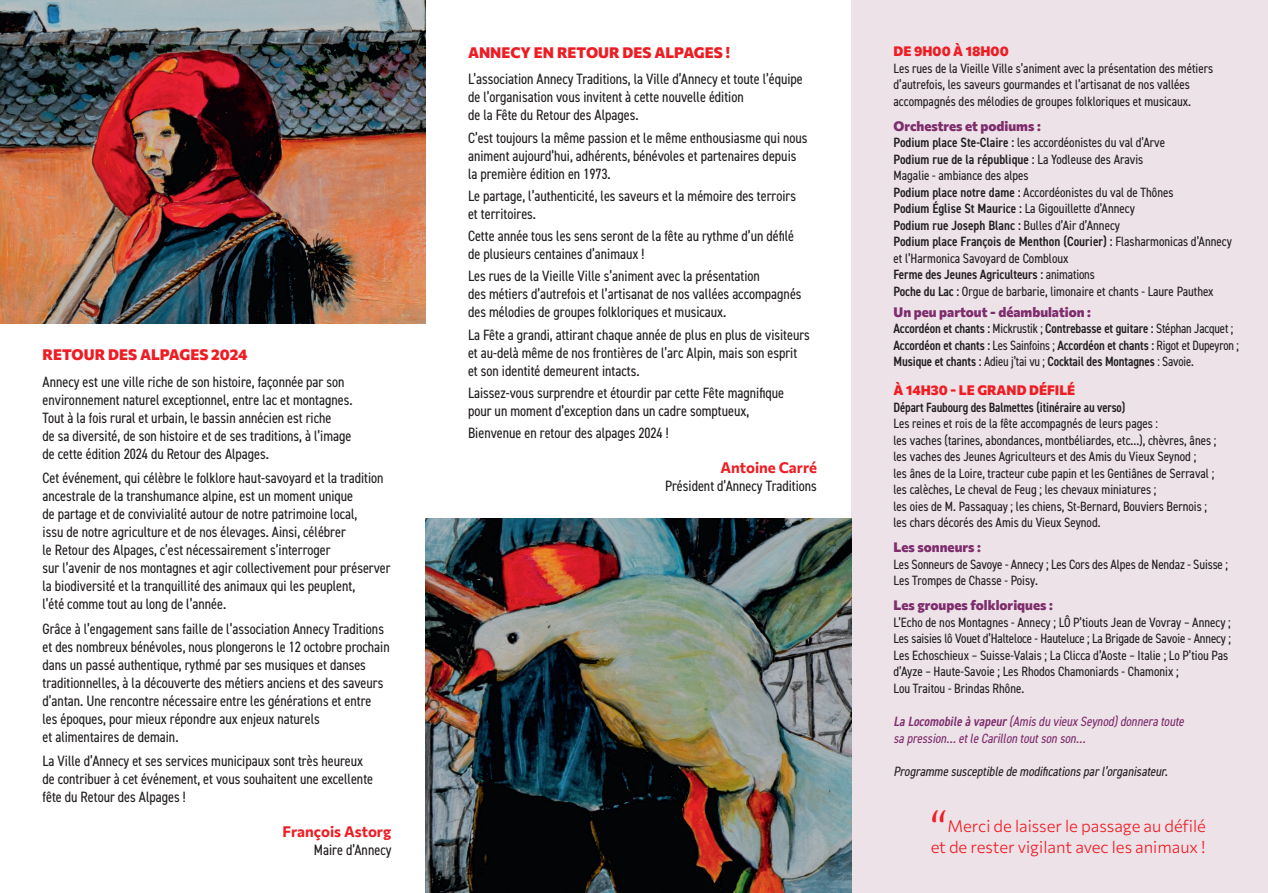
<style>
.page{position:relative;width:1268px;height:893px;background:#fff}
.page>*{position:absolute;margin:0;border:0;box-sizing:border-box;transform-origin:0 0}
.t1{font:300 45px "Commissioner";color:#ee1d23}
.t2{font:300 16.5px/21px "Commissioner";color:#ee1d23;text-align:right}
.t3{font:condensed 15px/18px "DIN2014";color:#231f20}
.t4{font:800 15px "Commissioner";color:#ee1d23}
.t5{font:700 15px "Commissioner";color:#ee1d23}
.t6{font:condensed 13.5px/16.5px "DIN2014";color:#231f20}
.t7{font:600 condensed 13.5px/16.5px "DIN2014";letter-spacing:-.01em;color:#231f20}
.t8{font:italic condensed 13.5px/16.5px "DIN2014";color:#7e2d6d}
.t9{font:800 13.5px "Commissioner";color:#7e2d6d}
.t10{font:italic condensed 13.5px "DIN2014";color:#231f20}
.t11{font:600 condensed 13.5px "DIN2014";letter-spacing:-.01em;color:#231f20;scale:.95 1}
.t12{font:800 13.5px "Commissioner";color:#ee1d23}
.s1{font-weight:600}
.s2{font-weight:400}
</style>
<div class="page">
<div style="left:850px;top:0;width:417px;height:893px;background:#ece2e8"></div>
<img style="left:0;top:0;width:425px;height:323px">
<img style="left:425px;top:519px;width:425px;height:374px">
<p class="t4" style="left:43px;top:343px;width:206px">RETOUR DES ALPAGES 2024</p>
<p class="t3" style="left:43px;top:372px;width:311px">Annecy est une ville riche de son histoire, façonnée par son environnement naturel exceptionnel, entre lac et montagnes.<br>Tout à la fois rural et urbain, le bassin annécien est riche<br>de sa diversité, de son histoire et de ses traditions, à l’image de cette édition 2024 du Retour des Alpages.</p>
<p class="t3" style="left:43px;top:469px;width:349px">Cet événement, qui célèbre le folklore haut-savoyard et la tradition ancestrale de la transhumance alpine, est un moment unique<br>de partage et de convivialité autour de notre patrimoine local,<br>issu de notre agriculture et de nos élevages. Ainsi, célébrer<br>le Retour des Alpages, c’est nécessairement s’interroger<br>sur l’avenir de nos montagnes et agir collectivement pour préserver la biodiversité et la tranquillité des animaux qui les peuplent,<br>l’été comme tout au long de l’année.</p>
<p class="t3" style="left:43px;top:619px;width:349px">Grâce à l’engagement sans faille de l’association Annecy Traditions et des nombreux bénévoles, nous plongerons le 12 octobre prochain dans un passé authentique, rythmé par ses musiques et danses traditionnelles, à la découverte des métiers anciens et des saveurs d’antan. Une rencontre nécessaire entre les générations et entre les époques, pour mieux répondre aux enjeux naturels<br>et alimentaires de demain.</p>
<p class="t3" style="left:43px;top:751px;width:332px">La Ville d’Annecy et ses services municipaux sont très heureux de contribuer à cet événement, et vous souhaitent une excellente fête du Retour des Alpages !</p>
<p class="t5" style="left:282px;top:820px;width:110px">François Astorg</p>
<p class="t3" style="left:314px;top:840px;width:79px">Maire d’Annecy</p>
<p class="t4" style="left:468px;top:41px;width:263px">ANNECY EN RETOUR DES ALPAGES !</p>
<p class="t3" style="left:468px;top:70px;width:336px">L’association Annecy Traditions, la Ville d’Annecy et toute l’équipe de l’organisation vous invitent à cette nouvelle édition<br>de la Fête du Retour des Alpages.</p>
<p class="t3" style="left:468px;top:128px;width:341px">C’est toujours la même passion et le même enthousiasme qui nous animent aujourd’hui, adhérents, bénévoles et partenaires depuis la première édition en 1973.</p>
<p class="t3" style="left:468px;top:186px;width:329px">Le partage, l’authenticité, les saveurs et la mémoire des terroirs et territoires.</p>
<p class="t3" style="left:468px;top:226px;width:327px">Cette année tous les sens seront de la fête au rythme d’un défilé de plusieurs centaines d’animaux !</p>
<p class="t3" style="left:468px;top:266px;width:335px">Les rues de la Vieille Ville s’animent avec la présentation<br>des métiers d’autrefois et l’artisanat de nos vallées accompagnés des mélodies de groupes folkloriques et musicaux.</p>
<p class="t3" style="left:468px;top:325px;width:343px">La Fête a grandi, attirant chaque année de plus en plus de visiteurs et au-delà même de nos frontières de l’arc Alpin, mais son esprit et son identité demeurent intacts.</p>
<p class="t3" style="left:468px;top:383px;width:317px">Laissez-vous surprendre et étourdir par cette Fête magnifique pour un moment d’exception dans un cadre somptueux,</p>
<p class="t3" style="left:468px;top:423px;width:202px">Bienvenue en retour des alpages 2024 !</p>
<p class="t5" style="left:720px;top:456px;width:98px">Antoine Carré</p>
<p class="t3" style="left:665px;top:476px;width:153px">Président d’Annecy Traditions</p>
<p class="t12" style="left:893px;top:41px;width:117px">DE 9H00 À 18H00</p>
<p class="t6" style="left:893px;top:59px;width:321px">Les rues de la Vieille Ville s’animent avec la présentation des métiers d’autrefois, les saveurs gourmandes et l’artisanat de nos vallées accompagnés des mélodies de groupes folkloriques et musicaux.</p>
<p class="t9" style="left:893px;top:115px;width:149px">Orchestres et podiums :</p>
<p class="t6" style="left:893px;top:134px;width:340px"><span class="s1">Podium place Ste-Claire :</span> les accordéonistes du val d’Arve<br><span class="s1">Podium rue de la république :</span> La Yodleuse des Aravis<br>Magalie - ambiance des alpes<br><span class="s1">Podium place notre dame :</span> Accordéonistes du val de Thônes<br><span class="s1">Podium Église St Maurice :</span> La Gigouillette d’Annecy<br><span class="s1">Podium rue Joseph Blanc :</span> Bulles d’Air d’Annecy<br><span class="s1">Podium place François de Menthon (Courier) :</span> Flasharmonicas d’Annecy et l’Harmonica Savoyard de Combloux<br><span class="s1">Ferme des Jeunes Agriculteurs :</span> animations<br><span class="s1">Poche du Lac :</span> Orgue de barbarie, limonaire et chants - Laure Pauthex</p>
<p class="t9" style="left:893px;top:301px;width:199px">Un peu partout - déambulation :</p>
<p class="t7" style="left:893px;top:320px;width:347px">Accordéon et chants : <span class="s2">Mickrustik ;</span> Contrebasse et guitare : <span class="s2">Stéphan Jacquet ;<br></span>Accordéon et chants : <span class="s2">Les Sainfoins ;</span> Accordéon et chants : <span class="s2">Rigot et Dupeyron ;<br></span>Musique et chants : <span class="s2">Adieu j’tai vu ;</span> Cocktail des Montagnes <span class="s2">: Savoie.</span></p>
<p class="t12" style="left:893px;top:380px;width:183px">À 14H30 - LE GRAND DÉFILÉ</p>
<p class="t11" style="left:893px;top:398px;width:245px">Départ Faubourg des Balmettes (itinéraire au verso)</p>
<p class="t6" style="left:893px;top:415px;width:324px">Les reines et rois de la fête accompagnés de leurs pages :<br>les vaches (tarines, abondances, montbéliardes, etc...), chèvres, ânes ; les vaches des Jeunes Agriculteurs et des Amis du Vieux Seynod ;<br>les ânes de la Loire, tracteur cube papin et les Gentiânes de Serraval ; les calèches, Le cheval de Feug ; les chevaux miniatures ;<br>les oies de M. Passaquay ; les chiens, St-Bernard, Bouviers Bernois ; les chars décorés des Amis du Vieux Seynod.</p>
<p class="t9" style="left:893px;top:537px;width:89px">Les sonneurs :</p>
<p class="t6" style="left:893px;top:555px;width:336px">Les Sonneurs de Savoye - Annecy ; Les Cors des Alpes de Nendaz - Suisse ;<br>Les Trompes de Chasse - Poisy.</p>
<p class="t9" style="left:893px;top:595px;width:161px">Les groupes folkloriques :</p>
<p class="t6" style="left:893px;top:613px;width:339px">L’Echo de nos Montagnes - Annecy ; LÔ P’tiouts Jean de Vovray – Annecy ; Les saisies lô Vouet d’Halteloce - Hauteluce ; La Brigade de Savoie - Annecy ; Les Echoschieux – Suisse-Valais ; La Clicca d’Aoste – Italie ; Lo P’tiou Pas d’Ayze – Haute-Savoie ; Les Rhodos Chamoniards - Chamonix ;<br>Lou Traitou - Brindas Rhône.</p>
<p class="t8" style="left:893px;top:713px;width:295px"><span class="s1">LaLocomobileàvapeur</span>(Amisdu vieuxSeynod)donneratoute sapression… etleCarillon toutson son…</p>
<p class="t10" style="left:893px;top:763px;width:279px">Programmesusceptibledemodificationsparl’organisateur.</p>
<h1 class="t1" style="left:929px;top:793px;width:19px">“</h1>
<p class="t2" style="left:930px;top:814px;width:277px">Merci de laisser le passage au défilé et de rester vigilant avec les animaux !</p>
</div>
